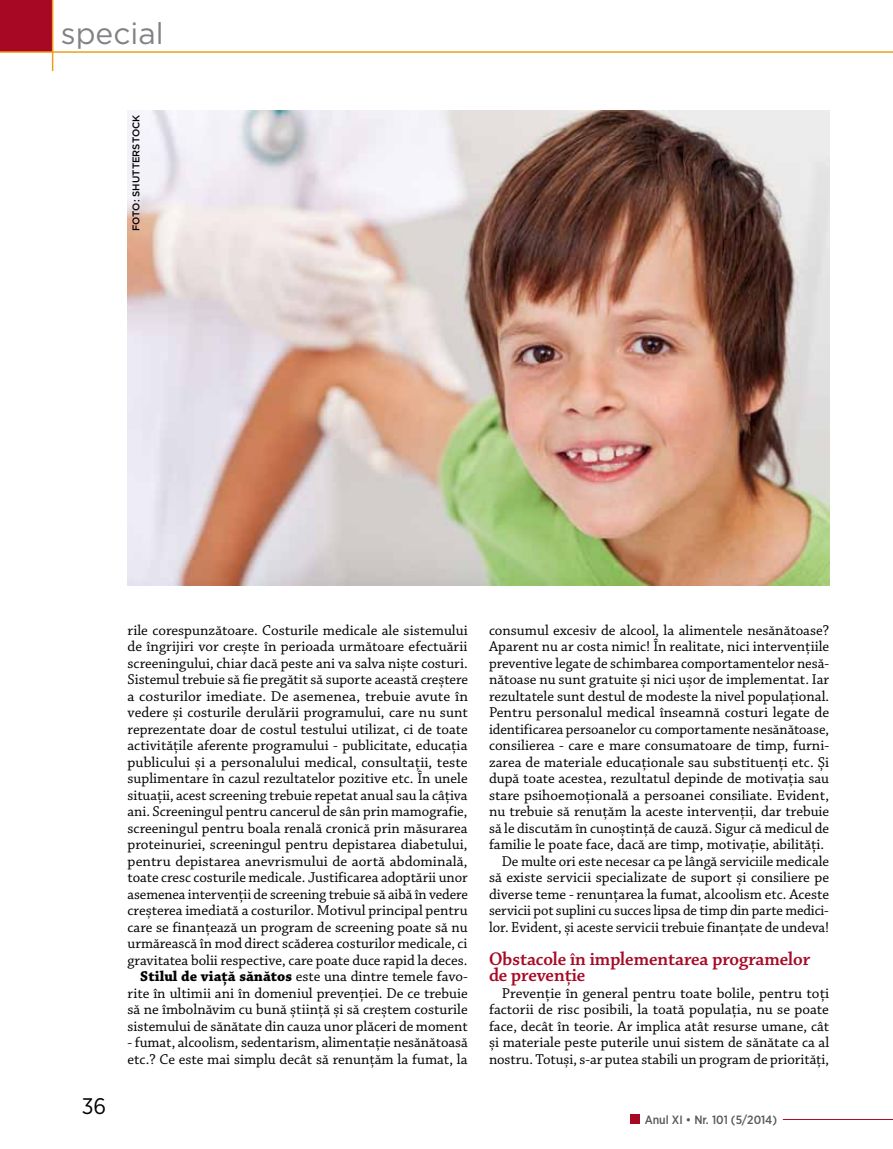
<style>
.page{position:relative;width:893px;height:1149px;background:#fff}
.page>*{position:absolute;margin:0;border:0;box-sizing:border-box;transform-origin:0 0}
.t1{font:30px "Gotham";color:#808285}
.t2{font:22.5px "Gotham Narrow";color:#000}
.t3{font:19.5px/16.5px "Chaparral Pro Semibold Subh";color:#a70925}
.t4{font:15px/16.5px "Chaparral Pro";color:#000;text-align:right}
.t5{font:500 12px "Gotham Narrow";color:#58595b}
.t6{font:500 9.75px "Gotham";color:#000}
.s1{font-weight:700}
</style>
<div class="page">
<hr style="left:783px;top:1118px;width:110px;height:1px;background:#a70925">
<div style="left:631px;top:1114px;width:9px;height:9px;background:#a70925"></div>
<div style="left:0;top:0;width:52px;height:51px;background:#a70925"></div>
<hr style="left:0;top:51px;width:893px;height:2px;background:#ed9e19">
<hr style="left:52px;top:0;width:1px;height:71px;background:#ed9e19">
<img style="left:128px;top:111px;width:701px;height:474px">
<h1 class="t1" style="left:61px;top:14px;width:104px">special</h1>
<p class="t6" style="left:130px;top:231px;width:117px;rotate:-90deg">foto: SHUTTERSTOCK</p>
<h2 class="t2" style="left:82px;top:1091px;width:26px">36</h2>
<p class="t4" style="left:128px;top:622px;width:342px">rile corespunzătoare. Costurile medicale ale sistemului de îngrijiri vor crește în perioada următoare efectuării screeningului, chiar dacă peste ani va salva niște costuri.<br>Sistemul trebuie să fie pregătit să suporte această creștere a costurilor imediate. De asemenea, trebuie avute în vedere și costurile derulării programului, care nu sunt reprezentate doar de costul testului utilizat, ci de toate activitățile aferente programului - publicitate, educația publicului și a personalului medical, consultații, teste suplimentare în cazul rezultatelor pozitive etc. În unele situații, acest screening trebuie repetat anual sau la câțiva ani. Screeningul pentru cancerul de sân prin mamografie, screeningul pentru boala renală cronică prin măsurarea proteinuriei, screeningul pentru depistarea diabetului, pentru depistarea anevrismului de aortă abdominală, toate cresc costurile medicale. Justificarea adoptării unor asemenea intervenții de screening trebuie să aibă în vedere creșterea imediată a costurilor. Motivul principal pentru care se finanțează un program de screening poate să nu urmărească în mod direct scăderea costurilor medicale, ci gravitatea bolii respective, care poate duce rapid la deces.<br><span class="s1">Stilul de viață sănătos</span> este una dintre temele favo&shy;rite în ultimii ani în domeniul prevenției. De ce trebuie să ne îmbolnăvim cu bună știință și să creștem costurile sistemului de sănătate din cauza unor plăceri de moment</p>
<p class="t4" style="left:128px;top:1034px;width:342px;text-align:left">- fumat, alcoolism, sedentarism, alimentație nesănătoasă etc.? Ce este mai simplu decât să renunțăm la fumat, la</p>
<p class="t4" style="left:489px;top:622px;width:342px">consumul excesiv de alcool, la alimentele nesănătoase?</p>
<p class="t4" style="left:489px;top:638px;width:342px">Aparent nu ar costa nimic! În realitate, nici intervențiile</p>
<p class="t4" style="left:489px;top:655px;width:342px">preventive legate de schimbarea comportamentelor nesă-</p>
<p class="t4" style="left:489px;top:671px;width:342px">nătoase nu sunt gratuite și nici ușor de implementat. Iar</p>
<p class="t4" style="left:489px;top:688px;width:342px">rezultatele sunt destul de modeste la nivel populațional.</p>
<p class="t4" style="left:489px;top:704px;width:342px">Pentru personalul medical înseamnă costuri legate de</p>
<p class="t4" style="left:489px;top:721px;width:342px">identificarea persoanelor cu comportamente nesănătoase,</p>
<p class="t4" style="left:489px;top:737px;width:342px">consilierea - care e mare consumatoare de timp, furni-</p>
<p class="t4" style="left:489px;top:754px;width:342px">zarea de materiale educaționale sau substituenți etc. Și</p>
<p class="t4" style="left:489px;top:770px;width:342px">după toate acestea, rezultatul depinde de motivația sau</p>
<p class="t4" style="left:489px;top:787px;width:342px">stare psihoemoțională a persoanei consiliate. Evident,</p>
<p class="t4" style="left:489px;top:803px;width:342px">nu trebuie să renuțăm la aceste intervenții, dar trebuie</p>
<p class="t4" style="left:489px;top:820px;width:342px">să le discutăm în cunoștință de cauză. Sigur că medicul de</p>
<p class="t4" style="left:489px;top:836px;width:337px">familie le poate face, dacă are timp, motivație, abilități.</p>
<p class="t4" style="left:502px;top:853px;width:329px">De multe ori este necesar ca pe lângă serviciile medicale</p>
<p class="t4" style="left:489px;top:869px;width:342px">să existe servicii specializate de suport și consiliere pe</p>
<p class="t4" style="left:489px;top:886px;width:342px">diverse teme - renunțarea la fumat, alcoolism etc. Aceste</p>
<p class="t4" style="left:489px;top:902px;width:341px">servicii pot suplini cu succes lipsa de timp din parte medici-</p>
<p class="t4" style="left:489px;top:919px;width:342px">lor. Evident, și aceste servicii trebuie finanțate de undeva!</p>
<h3 class="t3" style="left:489px;top:951px;width:323px">Obstacole în implementarea programelor de prevenție</h3>
<p class="t4" style="left:489px;top:985px;width:342px;text-align:justify;text-indent:13px">Prevenție în general pentru toate bolile, pentru toți factorii de risc posibili, la toată populația, nu se poate face, decât în teorie. Ar implica atât resurse umane, cât și materiale peste puterile unui sistem de sănătate ca al nostru. Totuși, s-ar putea stabili un program de priorități,</p>
<p class="t5" style="left:645px;top:1111px;width:134px">Anul XI • Nr. 101 (5/2014)</p>
</div>
